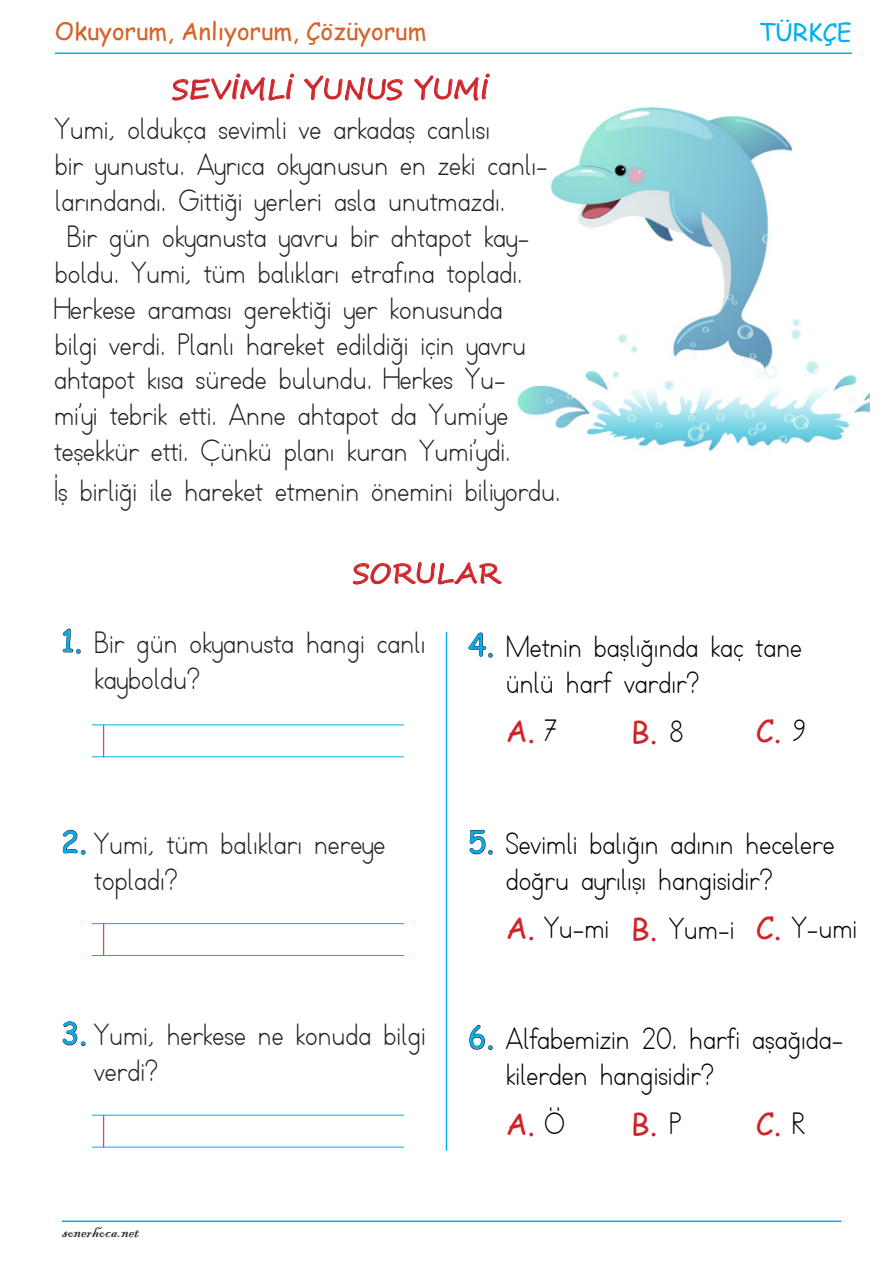
<style>
.page{position:relative;width:893px;height:1263px;background:#fff}
.page>*{position:absolute;margin:0;border:0;box-sizing:border-box;transform-origin:0 0}
.t1{font:30px/36px "TTKB Dik Temel Abece";color:#231f20}
.t2{font:30px "TTKB Dik Temel Abece";color:#000}
.t3{font:30px "Comic Sans MS";color:#d1232a}
.t4{font:27px "Segoe Script";color:#d1232a}
.t5{font:24px "Comic Sans MS";color:#d56329}
.t6{font:24px "Comic Sans MS";color:#00aeef}
.t7{font:18px "Blackadder ITC";color:#231f20}
.s1{font-family:"Comic Sans MS";color:#00aeef}
.s2{font-family:"TTKB Dik Temel Abece";color:#000}
.s3{font-family:"Comic Sans MS";color:#d1232a}
</style>
<div class="page">
<hr style="left:55px;top:53px;width:797px;height:1px;background:#00aeef">
<hr style="left:62px;top:1220px;width:779px;height:2px;background:#00aeef">
<svg style="left:63px;top:628px;width:18px;height:26px"></svg>
<svg style="left:63px;top:829px;width:23px;height:26px"></svg>
<svg style="left:62px;top:1021px;width:24px;height:25px"></svg>
<hr style="left:446px;top:632px;width:1px;height:519px;background:#00aeef">
<svg style="left:468px;top:632px;width:25px;height:26px"></svg>
<svg style="left:469px;top:829px;width:24px;height:26px"></svg>
<svg style="left:469px;top:1024px;width:24px;height:26px"></svg>
<svg style="left:172px;top:73px;width:123px;height:28px"></svg>
<svg style="left:304px;top:75px;width:99px;height:26px"></svg>
<svg style="left:414px;top:73px;width:76px;height:28px"></svg>
<svg style="left:352px;top:562px;width:150px;height:23px"></svg>
<img style="left:517px;top:107px;width:352px;height:344px">
<hr style="left:92px;top:724px;width:312px;height:1px;background:#00aeef">
<hr style="left:92px;top:756px;width:312px;height:1px;background:#00aeef">
<hr style="left:103px;top:725px;width:1px;height:32px;background:#d1232a">
<hr style="left:92px;top:923px;width:312px;height:1px;background:#00aeef">
<hr style="left:92px;top:955px;width:312px;height:1px;background:#00aeef">
<hr style="left:103px;top:923px;width:1px;height:33px;background:#d1232a">
<hr style="left:92px;top:1115px;width:312px;height:1px;background:#00aeef">
<hr style="left:92px;top:1147px;width:312px;height:1px;background:#00aeef">
<hr style="left:103px;top:1115px;width:1px;height:32px;background:#d1232a">
<p class="t5" style="left:55px;top:13px;width:373px">Okuyorum, Anlıyorum, Çözüyorum</p>
<p class="t6" style="left:759px;top:14px;width:95px">TÜRKÇE</p>
<p class="t4" style="left:172px;top:67px;width:318px">SEVİMLİ YUNUS YUMİ</p>
<p class="t1" style="left:55px;top:112px;width:437px">Yumi, oldukça sevimli ve arkadaş canlısı</p>
<p class="t1" style="left:55px;top:148px;width:494px">bir yunustu. Ayrıca okyanusun en zeki canlı&shy;larındandı. Gittiği yerleri asla unutmazdı.</p>
<p class="t1" style="left:55px;top:220px;width:476px;text-align:center">Bir gün okyanusta yavru bir ahtapot kay&shy;boldu. Yumi, tüm balıkları etrafına topladı.</p>
<p class="t1" style="left:55px;top:292px;width:449px">Herkese araması gerektiği yer konusunda</p>
<p class="t1" style="left:55px;top:328px;width:472px">bilgi verdi. Planlı hareket edildiği için yavru</p>
<p class="t1" style="left:54px;top:361px;width:456px">ahtapot kısa sürede bulundu. Herkes Yu&shy;mi’yi tebrik etti. Anne ahtapot da Yumi’ye</p>
<p class="t1" style="left:54px;top:433px;width:458px">teşekkür etti. Çünkü planı kuran Yumi’ydi.</p>
<p class="t1" style="left:54px;top:474px;width:508px">İş birliği ile hareket etmenin önemini biliyordu.</p>
<p class="t4" style="left:353px;top:551px;width:149px">SORULAR</p>
<p class="t1" style="left:61px;top:625px;width:366px"><span class="s1">1.</span> Bir gün okyanusta hangi canlı</p>
<p class="t1" style="left:94px;top:661px;width:107px">kayboldu?</p>
<p class="t2" style="left:468px;top:628px;width:335px"><span class="s1">4.</span> Metnin başlığında kaç tane</p>
<p class="t2" style="left:506px;top:664px;width:195px">ünlü harf vardır?</p>
<p class="t3" style="left:506px;top:709px;width:53px">A.<span class="s2">7</span></p>
<p class="t3" style="left:631px;top:709px;width:55px">B. <span class="s2">8</span></p>
<p class="t3" style="left:756px;top:709px;width:52px">C. <span class="s2">9</span></p>
<p class="t1" style="left:61px;top:826px;width:326px"><span class="s1">2.</span> Yumi, tüm balıkları nereye</p>
<p class="t2" style="left:468px;top:825px;width:368px"><span class="s1">5.</span> Sevimli balığın adının hecelere</p>
<p class="t1" style="left:94px;top:862px;width:85px">topladı?</p>
<p class="t2" style="left:506px;top:861px;width:268px">doğru ayrılışı hangisidir?</p>
<p class="t2" style="left:506px;top:910px;width:105px"><span class="s3">A.</span> Yu-mi</p>
<p class="t2" style="left:631px;top:910px;width:105px"><span class="s3">B.</span> Yum-i</p>
<p class="t2" style="left:756px;top:910px;width:103px"><span class="s3">C.</span> Y-umi</p>
<p class="t1" style="left:61px;top:1017px;width:366px"><span class="s1">3.</span> Yumi, herkese ne konuda bilgi</p>
<p class="t1" style="left:94px;top:1053px;width:65px">verdi?</p>
<p class="t2" style="left:468px;top:1020px;width:377px"><span class="s1">6.</span> Alfabemizin 20. harfi aşağıda-</p>
<p class="t2" style="left:506px;top:1056px;width:209px">kilerden hangisidir?</p>
<p class="t3" style="left:506px;top:1102px;width:61px">A.<span class="s2">Ö</span></p>
<p class="t3" style="left:631px;top:1102px;width:52px">B. <span class="s2">P</span></p>
<p class="t3" style="left:756px;top:1102px;width:51px">C. <span class="s2">R</span></p>
<p class="t7" style="left:62px;top:1221px;width:79px">sonerhoca.net</p>
</div>
